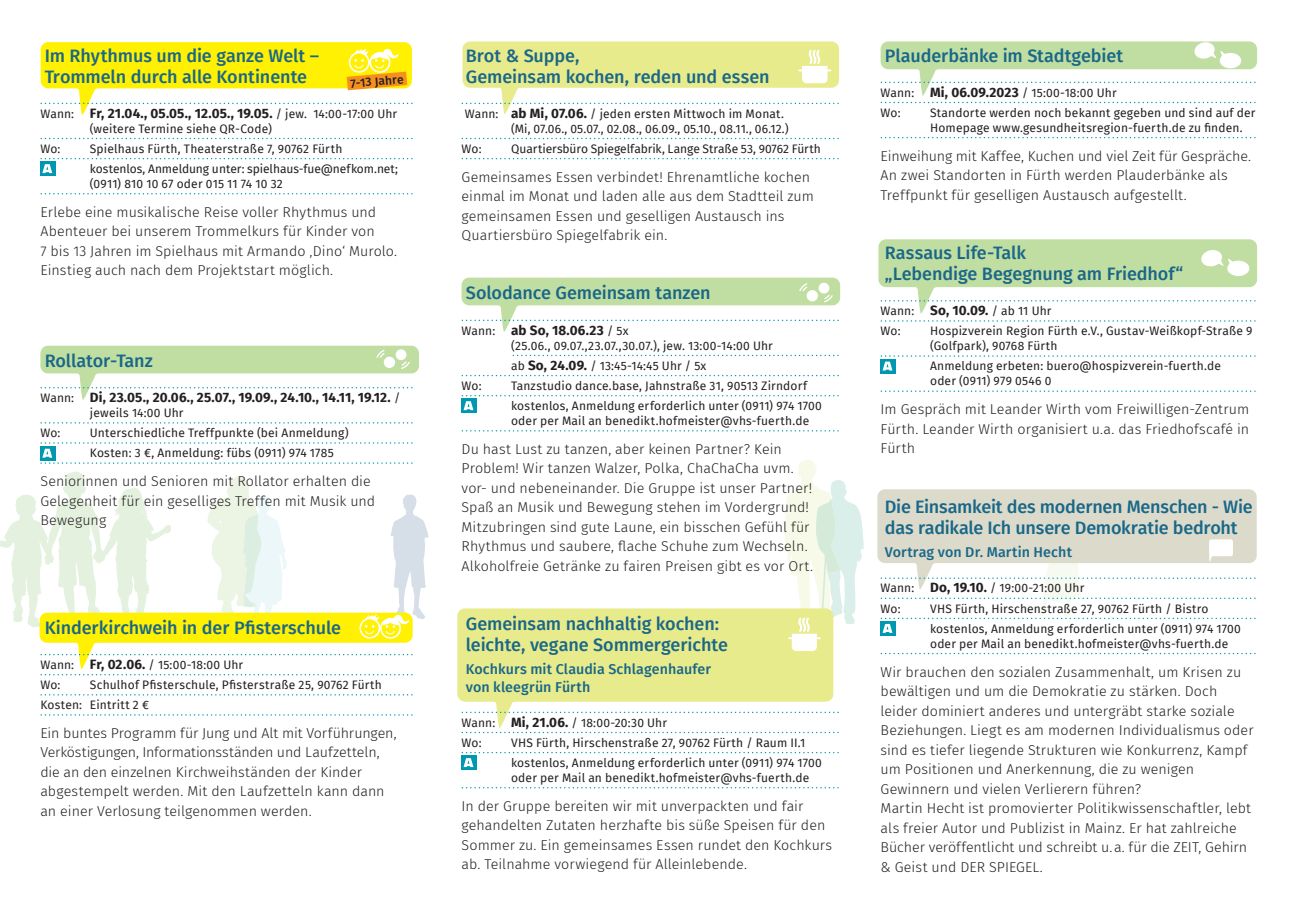
<style>
.page{position:relative;width:1289px;height:919px;background:#fff}
.page>*{position:absolute;margin:0;border:0;box-sizing:border-box;transform-origin:0 0}
.t1{font:500 18px/21px "Fira Sans";letter-spacing:-.005em;color:#1a6788}
.t2{font:300 14.25px/19.5px "Fira Sans";letter-spacing:.005em;color:#231f20}
.t3{font:500 14.25px/18px "Fira Sans";letter-spacing:.005em;color:#1a6788}
.t4{font:700 13.5px "Fira Sans";letter-spacing:.005em;color:#231f20}
.t5{font:12px/20.1px "Fira Sans";letter-spacing:.015em;color:#231f20}
.t6{font:12px "Fira Sans";letter-spacing:-.005em;color:#231f20}
.t7{font:500 12px "Fira Sans";color:#231f20}
.s1{font-weight:400;font-size:12px}
.s2{font-weight:700;font-size:13.5px}
</style>
<div class="page">
<div style="left:462px;top:41px;width:377px;height:47px;background:#e8eb8c;border-radius:8px"></div>
<div style="left:878px;top:239px;width:378px;height:48px;background:#c0dea2;border-radius:8px"></div>
<svg style="left:1201px;top:250px;width:48px;height:26px"></svg>
<div style="left:877px;top:489px;width:379px;height:74px;background:#dcdbcb;border-radius:8px"></div>
<div style="left:41px;top:42px;width:371px;height:46px;background:#fff101;border-radius:8px"></div>
<div style="left:457px;top:608px;width:376px;height:93px;background:#e8eb8c;border-radius:8px"></div>
<svg style="left:784px;top:459px;width:79px;height:192px"></svg>
<div style="left:461px;top:277px;width:379px;height:28px;background:#c0dea2;border-radius:8px"></div>
<div style="left:40px;top:345px;width:379px;height:28px;background:#c0dea2;border-radius:8px"></div>
<svg style="left:881px;top:41px;width:374px;height:55px"></svg>
<svg style="left:881px;top:102px;width:374px;height:1px"></svg>
<svg style="left:881px;top:137px;width:374px;height:1px"></svg>
<svg style="left:881px;top:285px;width:374px;height:28px"></svg>
<svg style="left:881px;top:320px;width:374px;height:2px"></svg>
<svg style="left:881px;top:390px;width:374px;height:2px"></svg>
<svg style="left:881px;top:652px;width:374px;height:2px"></svg>
<svg style="left:880px;top:359px;width:16px;height:14px"></svg>
<svg style="left:881px;top:355px;width:374px;height:15px"></svg>
<svg style="left:880px;top:621px;width:16px;height:14px"></svg>
<svg style="left:881px;top:539px;width:374px;height:93px"></svg>
<svg style="left:41px;top:48px;width:372px;height:67px"></svg>
<svg style="left:41px;top:138px;width:372px;height:1px"></svg>
<svg style="left:41px;top:193px;width:372px;height:1px"></svg>
<svg style="left:41px;top:350px;width:372px;height:50px"></svg>
<svg style="left:41px;top:422px;width:372px;height:1px"></svg>
<svg style="left:0;top:471px;width:429px;height:204px"></svg>
<svg style="left:41px;top:694px;width:372px;height:1px"></svg>
<svg style="left:41px;top:714px;width:372px;height:1px"></svg>
<div style="left:40px;top:446px;width:16px;height:14px;background:#0098b0"></div>
<svg style="left:41px;top:442px;width:372px;height:22px"></svg>
<svg style="left:40px;top:161px;width:16px;height:15px"></svg>
<svg style="left:41px;top:158px;width:372px;height:15px"></svg>
<svg style="left:462px;top:48px;width:377px;height:66px"></svg>
<svg style="left:462px;top:138px;width:377px;height:1px"></svg>
<svg style="left:462px;top:158px;width:377px;height:1px"></svg>
<svg style="left:462px;top:283px;width:377px;height:49px"></svg>
<svg style="left:513px;top:355px;width:326px;height:1px"></svg>
<svg style="left:462px;top:375px;width:377px;height:1px"></svg>
<svg style="left:462px;top:430px;width:377px;height:1px"></svg>
<svg style="left:462px;top:699px;width:377px;height:34px"></svg>
<svg style="left:462px;top:787px;width:377px;height:1px"></svg>
<svg style="left:461px;top:398px;width:16px;height:15px"></svg>
<svg style="left:462px;top:395px;width:377px;height:15px"></svg>
<div style="left:461px;top:755px;width:16px;height:14px;background:#069ab1"></div>
<svg style="left:462px;top:752px;width:377px;height:15px"></svg>
<p class="t1" style="left:45px;top:44px;width:276px">Im Rhythmus um die ganze Welt –<br>Trommeln durch alle Kontinente</p>
<p class="t4" style="left:40px;top:101px;width:358px"><span class="s1">Wann:</span> Fr, 21.04., 05.05., 12.05., 19.05. <span class="s1">/ jew. 14:00-17:00 Uhr</span></p>
<p class="t5" style="left:90px;top:118px;width:183px">(weitere Termine siehe QR-Code)</p>
<p class="t5" style="left:40px;top:138px;width:21px">Wo:</p>
<p class="t5" style="left:90px;top:138px;width:310px">Spielhaus Fürth, Theaterstraße 7, 90762 Fürth kostenlos, Anmeldung unter: spielhaus-fue@nefkom.net;</p>
<p class="t5" style="left:90px;top:173px;width:194px">(0911) 810 10 67 oder 015 11 74 10 32</p>
<p class="t2" style="left:40px;top:202px;width:358px">Erlebe eine musikalische Reise voller Rhythmus und Abenteuer bei unserem Trommelkurs für Kinder von<br>7 bis 13 Jahren im Spielhaus mit Armando ‚Dino‘ Murolo.<br>Einstieg auch nach dem Projektstart möglich.</p>
<p class="t7" style="left:349px;top:74px;width:55px;rotate:-5deg">7-13 Jahre</p>
<p class="t1" style="left:45px;top:349px;width:110px">Rollator-Tanz</p>
<p class="t4" style="left:40px;top:386px;width:361px"><span class="s1">Wann:</span> Di, 23.05., 20.06., 25.07., 19.09., 24.10., 14.11, 19.12. <span class="s1">/</span></p>
<p class="t5" style="left:90px;top:402px;width:95px">jeweils 14:00 Uhr</p>
<p class="t5" style="left:40px;top:422px;width:21px">Wo:</p>
<p class="t5" style="left:90px;top:422px;width:260px">Unterschiedliche Treffpunkte (bei Anmeldung)<br>Kosten: 3 €, Anmeldung: fübs (0911) 974 1785</p>
<p class="t2" style="left:40px;top:471px;width:336px">Seniorinnen und Senioren mit Rollator erhalten die<br>Gelegenheit für ein geselliges Treffen mit Musik und<br>Bewegung</p>
<p class="t1" style="left:45px;top:616px;width:298px">Kinderkirchweih in der Pfisterschule</p>
<p class="t5" style="left:40px;top:654px;width:204px">Wann: <span class="s2">Fr, 02.06.</span> / 15:00-18:00 Uhr<br>Wo:</p>
<p class="t5" style="left:40px;top:674px;width:343px;text-indent:50px">Schulhof Pfisterschule, Pfisterstraße 25, 90762 Fürth<br>Kosten: Eintritt 2 €</p>
<p class="t2" style="left:40px;top:723px;width:358px">Ein buntes Programm für Jung und Alt mit Vorführun gen, Verköstigungen, Informationsständen und Laufzetteln, die an den einzelnen Kirchweih ständen der Kinder abgestempelt werden. Mit den Laufzetteln kann dann an einer Verlosung teilgenommen werden.</p>
<p class="t1" style="left:466px;top:44px;width:305px">Brot &amp; Suppe,<br>Gemeinsam kochen, reden und essen</p>
<p class="t5" style="left:511px;top:106px;width:279px;line-height:15px;text-indent:-46px">Wann: <span class="s2">ab Mi, 07.06.</span> / jeden ersten Mittwoch im Monat. (Mi, 07.06., 05.07., 02.08., 06.09., 05.10., 08.11., 06.12.)</p>
<p class="t5" style="left:461px;top:138px;width:21px">Wo:</p>
<p class="t6" style="left:511px;top:139px;width:311px">Quartiersbüro Spiegelfabrik, Lange Straße 53, 90762 Fürth</p>
<p class="t2" style="left:461px;top:167px;width:354px">Gemeinsames Essen verbindet! Ehrenamtliche kochen einmal im Monat und laden alle aus dem Stadtteil zum gemeinsamen Essen und geselligen Austausch ins Quartiersbüro Spiegelfabrik ein.</p>
<p class="t1" style="left:466px;top:282px;width:246px">Solodance Gemeinsam tanzen</p>
<p class="t4" style="left:461px;top:318px;width:168px"><span class="s1">Wann:</span> ab So, 18.06.23 <span class="s1">/ 5x</span></p>
<p class="t5" style="left:511px;top:335px;width:263px">(25.06., 09.07.,23.07.,30.07.), jew. 13:00-14:00 Uhr ab <span class="s2">So, 24.09.</span> / 13:45-14:45 Uhr / 5x</p>
<p class="t5" style="left:461px;top:375px;width:21px">Wo:</p>
<p class="t5" style="left:511px;top:375px;width:312px">Tanzstudio dance.base, Jahnstraße 31, 90513 Zirndorf kostenlos, Anmeldung erforderlich unter (0911) 974 1700</p>
<p class="t5" style="left:511px;top:410px;width:300px">oder per Mail an benedikt.hofmeister@vhs-fuerth.de</p>
<p class="t2" style="left:461px;top:439px;width:353px">Du hast Lust zu tanzen, aber keinen Partner? Kein Problem! Wir tanzen Walzer, Polka, ChaChaCha uvm. vor- und nebeneinander. Die Gruppe ist unser Partner!<br>Spaß an Musik und Bewegung stehen im Vordergrund!<br>Mitzubringen sind gute Laune, ein bisschen Gefühl für Rhythmus und saubere, flache Schuhe zum Wechseln.<br>Alkoholfreie Getränke zu fairen Preisen gibt es vor Ort.</p>
<p class="t1" style="left:466px;top:612px;width:264px">Gemeinsam nachhaltig kochen: leichte, vegane Sommergerichte</p>
<p class="t3" style="left:466px;top:658px;width:247px">Kochkurs mit Claudia Schlagenhaufer von kleegrün Fürth</p>
<p class="t5" style="left:461px;top:712px;width:207px">Wann: <span class="s2">Mi, 21.06.</span> / 18:00-20:30 Uhr<br>Wo:</p>
<p class="t5" style="left:511px;top:732px;width:312px">VHS Fürth, Hirschenstraße 27, 90762 Fürth / Raum II.1 kostenlos, Anmeldung erforderlich unter (0911) 974 1700</p>
<p class="t5" style="left:511px;top:767px;width:300px">oder per Mail an benedikt.hofmeister@vhs-fuerth.de</p>
<p class="t2" style="left:461px;top:795px;width:372px">In der Gruppe bereiten wir mit unverpackten und fair gehandelten Zutaten herzhafte bis süße Speisen für den Sommer zu. Ein gemeinsames Essen rundet den Kochkurs ab. Teilnahme vorwiegend für Alleinlebende.</p>
<p class="t1" style="left:884px;top:44px;width:240px">Pl auderbänke im Stadtgebiet</p>
<p class="t5" style="left:880px;top:82px;width:237px">Wann: <span class="s2">Mi, 06.09.2023</span> / 15:00-18:00 Uhr<br>Wo:</p>
<p class="t5" style="left:930px;top:105px;width:327px;line-height:15px">Standorte werden noch bekannt gegeben und sind auf der<br>Homepage www.gesundheitsregion-fuerth.de zu finden.</p>
<p class="t2" style="left:880px;top:146px;width:372px">Einweihung mit Kaffee, Kuchen und viel Zeit für Gespräche.<br>An zwei Standorten in Fürth werden Plauderbänke als<br>Treffpunkt für geselligen Austausch aufgestellt.</p>
<p class="t1" style="left:884px;top:241px;width:300px">Rassaus Life-Talk<br>„Lebendige Begegnung am Friedhof“</p>
<p class="t5" style="left:880px;top:300px;width:172px">Wann: <span class="s2">So, 10.09.</span> / ab 11 Uhr<br>Wo:</p>
<p class="t5" style="left:930px;top:323px;width:324px;line-height:15px">Hospizverein Region Fürth e.V., Gustav-Weißkopf-Straße 9 (Golfpark), 90768 Fürth</p>
<p class="t5" style="left:930px;top:358px;width:292px;line-height:15px">Anmeldung erbeten: buero@hospizverein-fuerth.de oder (0911) 979 0546 0</p>
<p class="t2" style="left:880px;top:399px;width:370px;text-align:justify">Im Gespräch mit Leander Wirth vom Freiwilligen-Zentrum Fürth. Leander Wirth organisiert u.a. das Friedhofscafé in Fürth</p>
<p class="t1" style="left:884px;top:495px;width:369px">Die Einsamkeit des modernen Menschen - Wie das radikale Ich unsere Demokratie bedroht</p>
<p class="t3" style="left:884px;top:542px;width:189px">Vortrag von Dr. Martin Hecht</p>
<p class="t5" style="left:880px;top:578px;width:205px">Wann: <span class="s2">Do, 19.10.</span> / 19:00-21:00 Uhr<br>Wo:</p>
<p class="t5" style="left:930px;top:598px;width:312px">VHS Fürth, Hirschenstraße 27, 90762 Fürth / Bistro kostenlos, Anmeldung erforderlich unter (0911) 974 1700</p>
<p class="t5" style="left:930px;top:633px;width:300px">oder per Mail an benedikt.hofmeister@vhs-fuerth.de</p>
<p class="t2" style="left:880px;top:661px;width:374px">Wir brauchen den sozialen Zusammenhalt, um Krisen zu bewältigen und um die Demokratie zu stärken. Doch leider dominiert anderes und untergräbt starke soziale Beziehungen. Liegt es am modernen Individualismus oder sind es tiefer liegende Strukturen wie Konkurrenz, Kampf um Positionen und Anerkennung, die zu wenigen Gewinnern und vielen Verlierern führen?<br>Martin Hecht ist promovierter Politikwissenschaftler, lebt als freier Autor und Publizist in Mainz. Er hat zahlreiche Bücher veröffentlicht und schreibt u.a. für die ZEIT, Gehirn &amp; Geist und DER SPIEGEL.</p>
</div>
